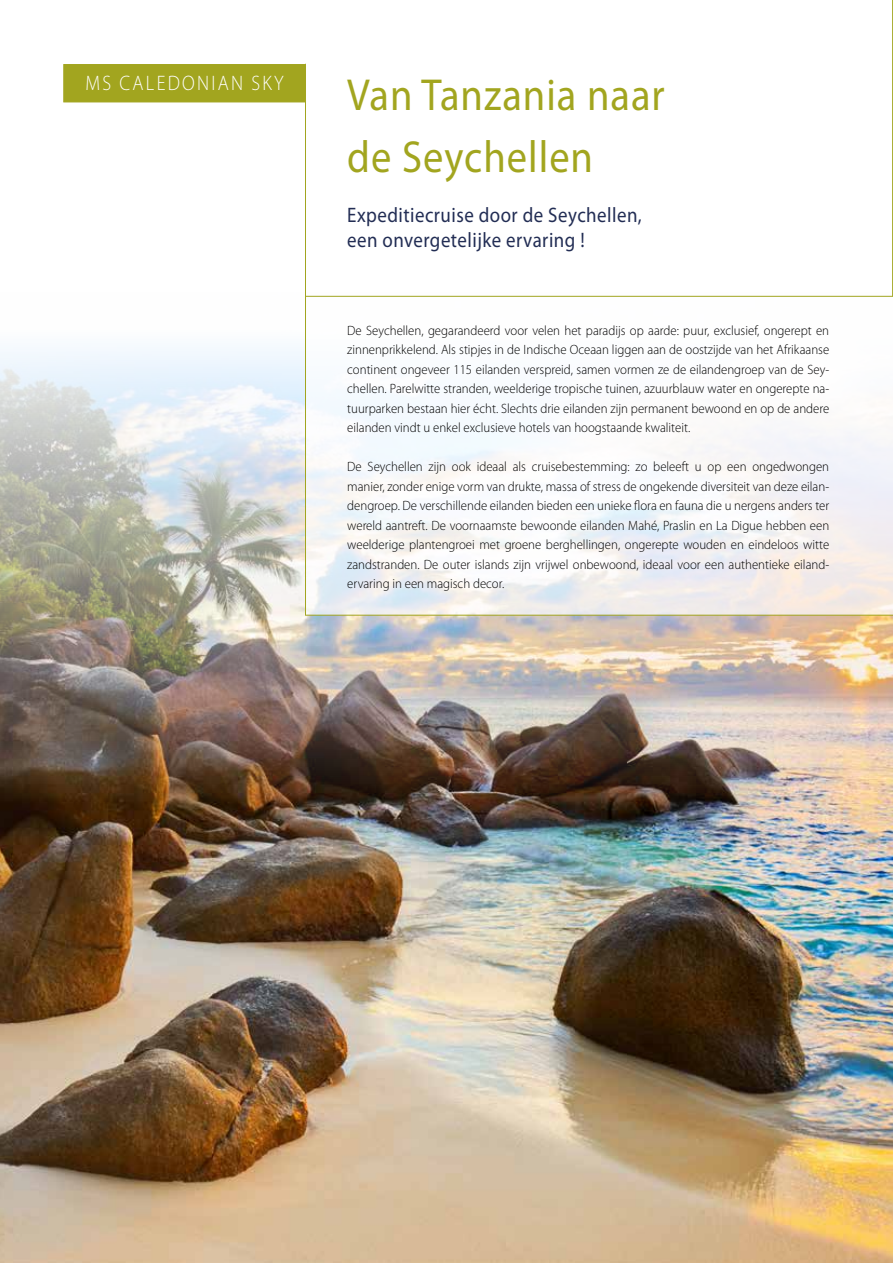
<style>
.page{position:relative;width:893px;height:1263px;background:#fff}
.page>*{position:absolute;margin:0;border:0;box-sizing:border-box;transform-origin:0 0}
.t1{font:45px/61.5px "Myriad Pro";letter-spacing:.025em;color:#a2a51f;scale:.9 1}
.t2{font:21px/25.2px "Myriad Pro";letter-spacing:.025em;color:#222d54;scale:.9 1}
.t3{font:300 21px "Myriad Pro";letter-spacing:.12em;color:#fff;scale:.9 1}
.t4{font:300 13.5px/19.5px "Myriad Pro";color:#000;text-align:justify;scale:.95 1}
</style>
<div class="page">
<img style="left:0;top:295px;width:893px;height:968px">
<svg style="left:305px;top:296px;width:588px;height:319px"></svg>
<hr style="left:305px;top:64px;width:1px;height:248px;background:#a2a51f">
<hr style="left:892px;top:0;width:1px;height:296px;background:#a2a51f">
<div style="left:63px;top:64px;width:243px;height:38px;background:#a2a51f"></div>
<h2 class="t3" style="left:86px;top:72px;width:222px">MS CALEDONIAN SKY</h2>
<h1 class="t1" style="left:347px;top:64px;width:354px">Van Tanzania naar de Seychellen</h1>
<h2 class="t2" style="left:347px;top:202px;width:329px">Expeditiecruise door de Seychellen, een onvergetelijke ervaring !</h2>
<p class="t4" style="left:347px;top:321px;width:509px">De Seychellen, gegarandeerd voor velen het paradijs op aarde: puur, exclusief, ongerept en zinnenprikkelend. Als stipjes in de Indische Oceaan liggen aan de oostzijde van het Afrikaanse continent ongeveer 115 eilanden verspreid, samen vormen ze de eilandengroep van de Sey&shy;chellen. Parelwitte stranden, weelderige tropische tuinen, azuurblauw water en ongerepte na&shy;tuurparken bestaan hier écht. Slechts drie eilanden zijn permanent bewoond en op de andere eilanden vindt u enkel exclusieve hotels van hoogstaande kwaliteit.</p>
<p class="t4" style="left:347px;top:457px;width:509px">De Seychellen zijn ook ideaal als cruisebestemming: zo beleeft u op een ongedwongen manier, zonder enige vorm van drukte, massa of stress de ongekende diversiteit van deze eilan&shy;dengroep. De verschillende eilanden bieden een unieke flora en fauna die u nergens anders ter wereld aantreft. De voornaamste bewoonde eilanden Mahé, Praslin en La Digue hebben een weelderige plantengroei met groene berghellingen, ongerepte wouden en eindeloos witte zandstranden. De outer islands zijn vrijwel onbewoond, ideaal voor een authentieke eiland&shy;ervaring in een magisch decor.</p>
</div>
